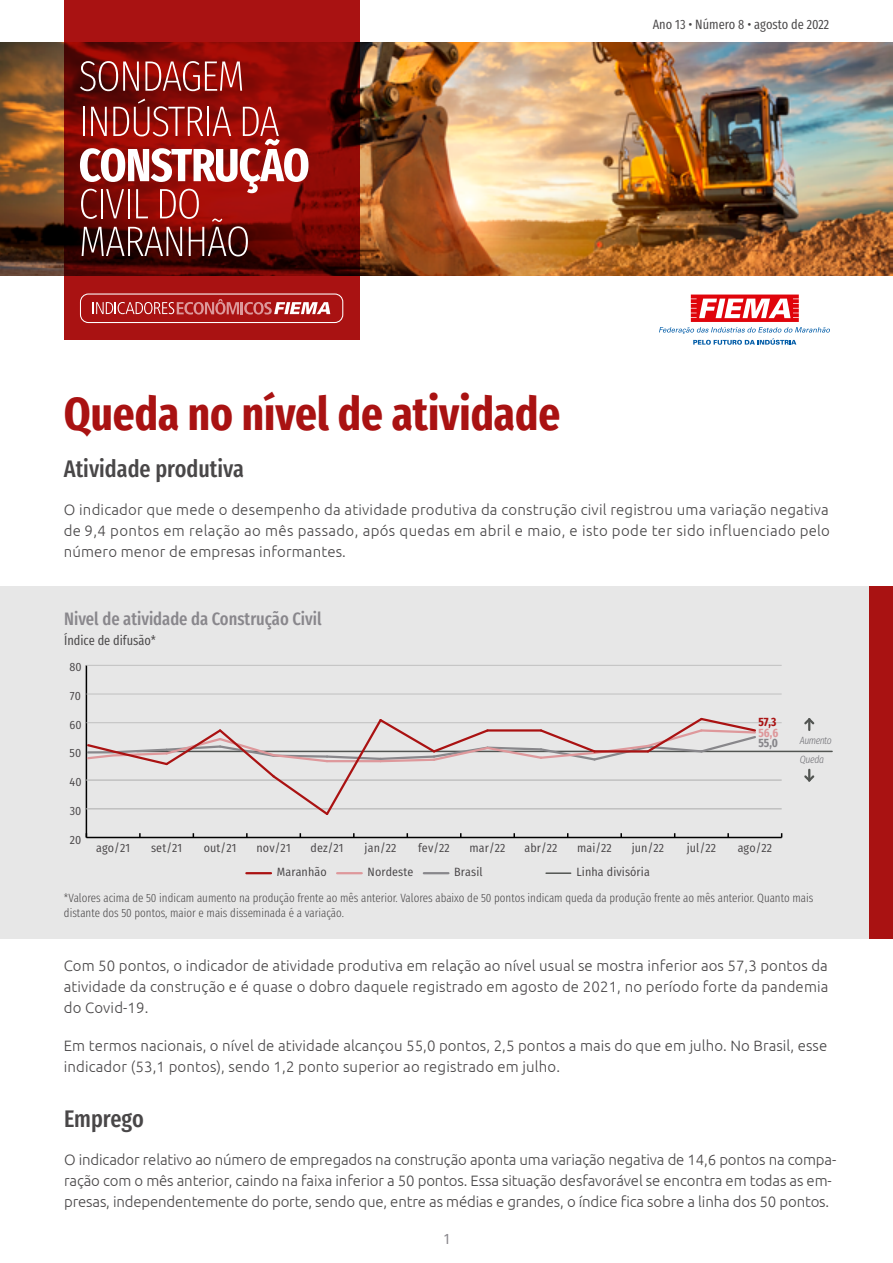
<style>
.page{position:relative;width:893px;height:1263px;background:#fff}
.page>*{position:absolute;margin:0;border:0;box-sizing:border-box;transform-origin:0 0}
.t1{font:700 46.5px "Fira Sans Compressed";color:#a91212}
.t2{font:500 24px "Fira Sans Compressed";color:#494748}
.t3{font:500 18px "Fira Sans Compressed";color:#89878c}
.t4{font:300 15px/21px "Ubuntu";letter-spacing:-.01em;color:#494748}
.t5{font:15px "Fira Sans Compressed";color:#89878c}
.t6{font:13.5px "Fira Sans Compressed";color:#494748}
.t7{font:300 12px/14.4px "Fira Sans Compressed";color:#494748}
.t8{font:12px "Fira Sans Condensed";letter-spacing:.01em;color:#474446}
.t9{font:700 12px "Fira Sans Compressed";color:#aa1212}
.t10{font:700 12px "Fira Sans Compressed";color:#88878b}
.t11{font:700 12px "Fira Sans Compressed";color:#de989b}
.t12{font:italic 300 10.5px "Fira Sans Compressed";letter-spacing:-.045em;color:#717176}
</style>
<div class="page">
<img style="left:0;top:43px;width:893px;height:232px">
<svg style="left:64px;top:1px;width:295px;height:339px;background:#890c0b"></svg>
<div style="left:80px;top:293px;width:263px;height:30px;border:1px solid #fff;border-radius:8px"></div>
<svg style="left:93px;top:299px;width:237px;height:15px;background:#c25556"></svg>
<div style="left:0;top:586px;width:893px;height:353px;background:#e7e7e7"></div>
<div style="left:870px;top:586px;width:23px;height:353px;background:#a91212"></div>
<svg style="left:80px;top:61px;width:59px;height:30px;background:#89403e"></svg>
<svg style="left:145px;top:61px;width:97px;height:30px;background:#a9433f"></svg>
<svg style="left:80px;top:99px;width:228px;height:157px"></svg>
<svg style="left:659px;top:295px;width:171px;height:50px"></svg>
<svg style="left:804px;top:718px;width:10px;height:13px"></svg>
<svg style="left:804px;top:769px;width:10px;height:13px"></svg>
<hr style="left:546px;top:872px;width:25px;height:2px;background:#525552">
<hr style="left:246px;top:872px;width:25px;height:2px;background:#aa1212">
<hr style="left:337px;top:872px;width:25px;height:2px;background:#de989b">
<hr style="left:424px;top:872px;width:24px;height:2px;background:#88878b">
<hr style="left:86px;top:837px;width:696px;height:1px;background:#000">
<hr style="left:86px;top:665px;width:1px;height:172px;background:#000">
<hr style="left:86px;top:808px;width:696px;height:1px;background:#c0c0c0">
<hr style="left:86px;top:779px;width:696px;height:2px;background:#c0c0c0">
<hr style="left:137px;top:751px;width:695px;height:1px;background:#525552">
<hr style="left:86px;top:722px;width:696px;height:1px;background:#c0c0c0">
<hr style="left:86px;top:694px;width:696px;height:1px;background:#c0c0c0">
<hr style="left:86px;top:665px;width:696px;height:1px;background:#c0c0c0">
<svg style="left:85px;top:716px;width:673px;height:101px"></svg>
<p class="t6" style="left:653px;top:14px;width:178px">Ano 13 • Número 8 • agosto de 2022</p>
<h1 class="t1" style="left:64px;top:376px;width:498px">Queda no nível de atividade</h1>
<h2 class="t2" style="left:64px;top:449px;width:182px">Atividade produtiva</h2>
<p class="t4" style="left:64px;top:498px;width:768px;text-align:justify">O indicador que mede o desempenho da atividade produtiva da construção civil registrou uma variação negativa de 9,4 pontos em relação ao mês passado, após quedas em abril e maio, e isto pode ter sido influenciado pelo número menor de empresas informantes.</p>
<p class="t3" style="left:64px;top:604px;width:259px">Nivel de atividade da Construção Civil</p>
<p class="t6" style="left:64px;top:630px;width:93px">Índice de difusão*</p>
<p class="t8" style="left:69px;top:658px;width:14px">80</p>
<p class="t8" style="left:70px;top:687px;width:13px">70</p>
<p class="t8" style="left:69px;top:716px;width:14px">60</p>
<p class="t8" style="left:70px;top:744px;width:13px">50</p>
<p class="t8" style="left:69px;top:773px;width:14px">40</p>
<p class="t8" style="left:70px;top:802px;width:13px">30</p>
<p class="t8" style="left:70px;top:830px;width:13px">20</p>
<p class="t9" style="left:758px;top:712px;width:20px">57,3</p>
<p class="t10" style="left:758px;top:733px;width:21px">55,0</p>
<p class="t11" style="left:758px;top:723px;width:21px">56,6</p>
<p class="t8" style="left:96px;top:839px;width:35px">ago/21</p>
<p class="t8" style="left:151px;top:839px;width:33px">set/21</p>
<p class="t8" style="left:204px;top:839px;width:34px">out/21</p>
<p class="t8" style="left:257px;top:839px;width:36px">nov/21</p>
<p class="t8" style="left:311px;top:839px;width:35px">dez/21</p>
<p class="t8" style="left:365px;top:839px;width:33px">jan/22</p>
<p class="t8" style="left:418px;top:839px;width:33px">fev/22</p>
<p class="t8" style="left:469px;top:839px;width:37px">mar/22</p>
<p class="t8" style="left:524px;top:839px;width:35px">abr/22</p>
<p class="t8" style="left:577px;top:839px;width:36px">mai/22</p>
<p class="t8" style="left:632px;top:839px;width:34px">jun/22</p>
<p class="t8" style="left:687px;top:839px;width:31px">jul/22</p>
<p class="t8" style="left:738px;top:839px;width:36px">ago/22</p>
<p class="t8" style="left:277px;top:863px;width:51px">Maranhão</p>
<p class="t8" style="left:368px;top:863px;width:47px">Nordeste</p>
<p class="t8" style="left:454px;top:863px;width:30px">Brasil</p>
<p class="t8" style="left:576px;top:863px;width:75px">Linha divisória</p>
<p class="t12" style="left:800px;top:733px;width:34px">Aumento</p>
<p class="t12" style="left:800px;top:752px;width:26px">Queda</p>
<p class="t7" style="left:64px;top:891px;width:751px">*Valores acima de 50 indicam aumento na produção frente ao mês anterior. Valores abaixo de 50 pontos indicam queda da produção frente ao mês anterior. Quanto mais distante dos 50 pontos, maior e mais disseminada é a variação.</p>
<p class="t4" style="left:64px;top:955px;width:766px;text-align:justify">Com 50 pontos, o indicador de atividade produtiva em relação ao nível usual se mostra inferior aos 57,3 pontos da atividade da construção e é quase o dobro daquele registrado em agosto de 2021, no período forte da pandemia do Covid-19.</p>
<p class="t4" style="left:64px;top:1035px;width:765px">Em termos nacionais, o nível de atividade alcançou 55,0 pontos, 2,5 pontos a mais do que em julho. No Brasil, esse indicador (53,1 pontos), sendo 1,2 ponto superior ao registrado em julho.</p>
<h2 class="t2" style="left:64px;top:1099px;width:81px">Emprego</h2>
<p class="t4" style="left:64px;top:1148px;width:774px">O indicador relativo ao número de empregados na construção aponta uma variação negativa de 14,6 pontos na compa&shy;ração com o mês anterior, caindo na faixa inferior a 50 pontos. Essa situação desfavorável se encontra em todas as em&shy;presas, independentemente do porte, sendo que, entre as médias e grandes, o índice fica sobre a linha dos 50 pontos.</p>
<p class="t5" style="left:444px;top:1227px;width:7px">1</p>
</div>
